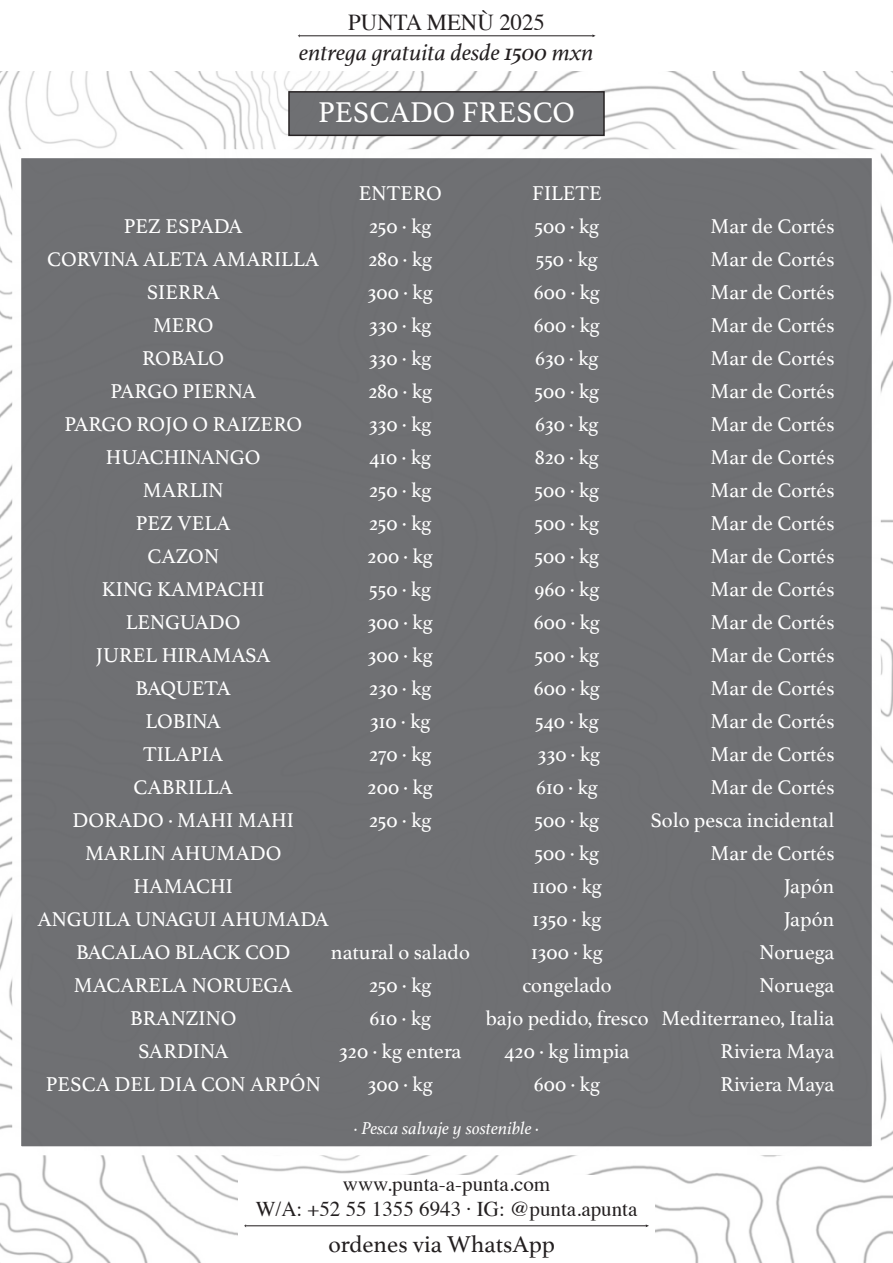
<style>
.page{position:relative;width:893px;height:1263px;background:#fff}
.page>*{position:absolute;margin:0;border:0;box-sizing:border-box;transform-origin:0 0}
.t1{font:30px "Athelas";color:#fff}
.t2{font:italic 24px "Athelas";color:#231f20}
.t3{font:24px "Athelas";color:#231f20}
.t4{font:22.8px "Times";color:#231f20}
.t5{font:21px/33px "Athelas";color:#fff;text-align:center}
.t6{font:21px/25.2px "Times";color:#231f20;text-align:center}
.t7{font:italic 18px "Athelas";color:#fff}
</style>
<div class="page">
<img style="left:0;top:71px;width:893px;height:1192px">
<hr style="left:299px;top:36px;width:294px;height:1px;background:#231f20">
<div style="left:238px;top:1175px;width:417px;height:88px;background:#fff"></div>
<hr style="left:245px;top:1225px;width:402px;height:1px;background:#231f20">
<div style="left:288px;top:91px;width:317px;height:45px;background:#6c6d70;border:2px solid #231f20"></div>
<div style="left:12px;top:149px;width:869px;height:1006px;background:#6c6d70;border:9px solid #fff"></div>
<p class="t4" style="left:348px;top:1px;width:198px">PUNTA MENÙ 2025</p>
<p class="t2" style="left:299px;top:33px;width:296px">entrega gratuita desde 1500 mxn</p>
<h1 class="t1" style="left:318px;top:88px;width:258px">PESCADO FRESCO</h1>
<p class="t5" style="left:485px;top:176px;width:165px">FILETE<br>500 · kg<br>550 · kg<br>600 · kg<br>600 · kg<br>630 · kg<br>500 · kg<br>630 · kg<br>820 · kg<br>500 · kg<br>500 · kg<br>500 · kg<br>960 · kg<br>600 · kg<br>500 · kg<br>600 · kg<br>540 · kg<br>330 · kg<br>610 · kg<br>500 · kg<br>500 · kg<br>1100 · kg<br>1350 · kg<br>1300 · kg congelado<br>bajo pedido, fresco<br>420 · kg limpia<br>600 · kg</p>
<p class="t7" style="left:354px;top:1114px;width:186px">· Pesca salvaje y sostenible ·</p>
<p class="t5" style="left:359px;top:176px;width:84px">ENTERO<br>250 · kg<br>280 · kg<br>300 · kg<br>330 · kg<br>330 · kg<br>280 · kg<br>330 · kg<br>410 · kg<br>250 · kg<br>250 · kg<br>200 · kg<br>550 · kg<br>300 · kg<br>300 · kg<br>230 · kg<br>310 · kg<br>270 · kg<br>200 · kg<br>250 · kg</p>
<p class="t5" style="left:650px;top:209px;width:186px;text-align:right">Mar de Cortés<br>Mar de Cortés<br>Mar de Cortés<br>Mar de Cortés<br>Mar de Cortés<br>Mar de Cortés<br>Mar de Cortés<br>Mar de Cortés<br>Mar de Cortés<br>Mar de Cortés<br>Mar de Cortés<br>Mar de Cortés<br>Mar de Cortés<br>Mar de Cortés<br>Mar de Cortés<br>Mar de Cortés<br>Mar de Cortés<br>Mar de Cortés<br>Solo pesca incidental<br>Mar de Cortés<br>Japón<br>Japón<br>Noruega<br>Noruega<br>Mediterraneo, Italia<br>Riviera Maya<br>Riviera Maya</p>
<p class="t5" style="left:37px;top:209px;width:293px">PEZ ESPADA<br>CORVINA ALETA AMARILLA<br>SIERRA<br>MERO<br>ROBALO<br>PARGO PIERNA<br>PARGO ROJO O RAIZERO<br>HUACHINANGO<br>MARLIN<br>PEZ VELA<br>CAZON<br>KING KAMPACHI<br>LENGUADO<br>JUREL HIRAMASA<br>BAQUETA<br>LOBINA<br>TILAPIA<br>CABRILLA<br>DORADO · MAHI MAHI<br>MARLIN AHUMADO<br>HAMACHI<br>ANGUILA UNAGUI AHUMADA<br>BACALAO BLACK COD<br>MACARELA NORUEGA<br>BRANZINO<br>SARDINA<br>PESCA DEL DIA CON ARPÓN</p>
<p class="t5" style="left:331px;top:935px;width:141px">natural o salado<br>250 · kg<br>610 · kg<br>320 · kg entera<br>300 · kg</p>
<p class="t6" style="left:256px;top:1169px;width:383px">www.punta-a-punta.com<br>W/A: +52 55 1355 6943 · IG: @punta.apunta</p>
<p class="t3" style="left:328px;top:1225px;width:228px">ordenes via WhatsApp</p>
</div>
